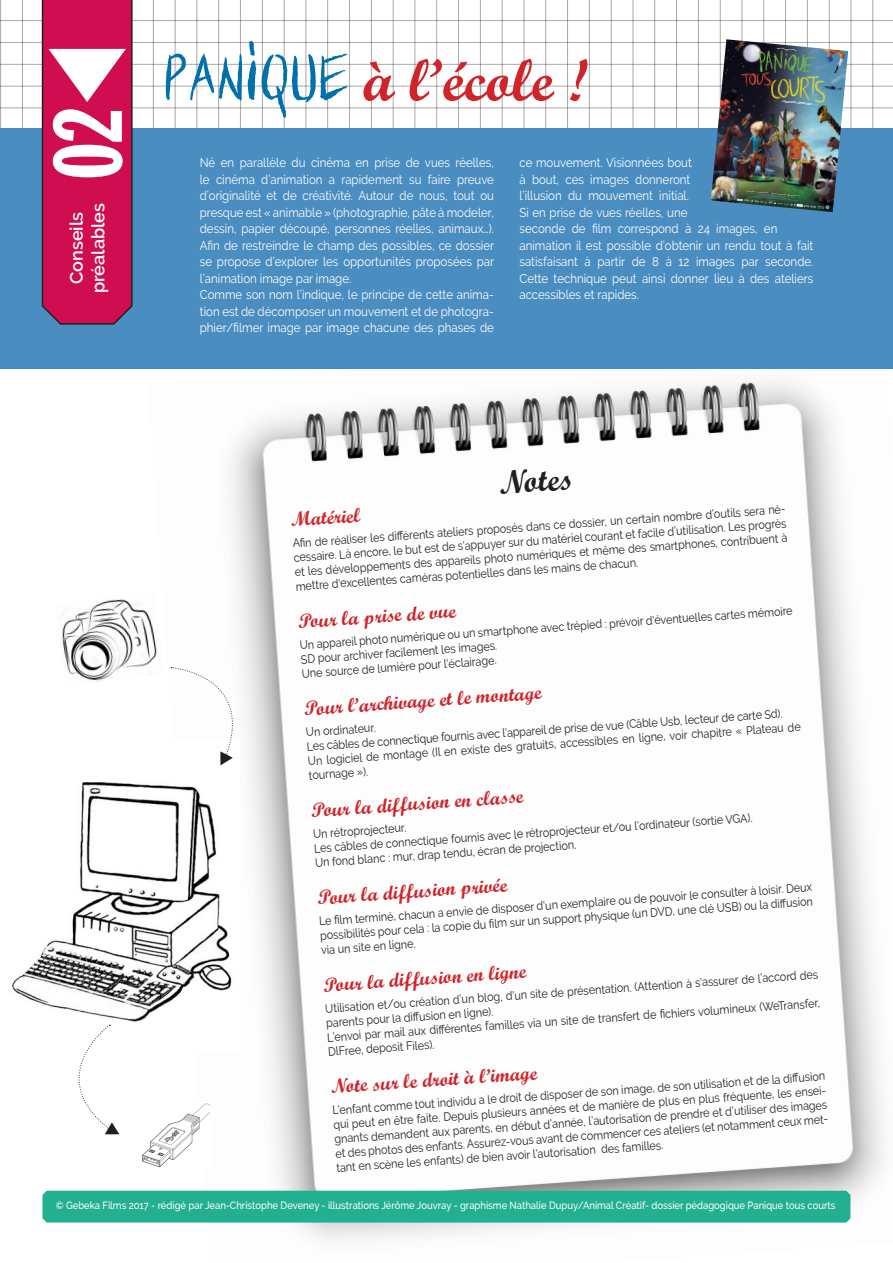
<style>
.page{position:relative;width:893px;height:1263px;background:#fff}
.page>*{position:absolute;margin:0;border:0;box-sizing:border-box;transform-origin:0 0}
.t1{font:96px "Franklin Gothic Extra Cond";color:#fff}
.t2{font:700 59.7px "Script";color:#d1232a}
.t3{font:700 33px "Script";color:#231f20}
.t4{font:700 20.1px "Script";color:#d1232a}
.t5{font:600 18px/21.6px "Raleway";color:#fff;text-align:center}
.t6{font:12.75px/16.5px "Raleway";color:#fff;scale:.9 1}
.t7{font:12px/14.4px "Raleway";color:#231f20;scale:.9 1}
.t8{font:500 10.5px "Raleway";color:#fff;scale:.9 1}
.t9{font:2.85px "Big Noodle Titling";color:#fff}
.s1{font-family:"Pic Pic Andre 2009";font-weight:400;color:#0071ad}
.s2{font-size:1.8px}
</style>
<div class="page">
<img style="left:148px;top:382px;width:736px;height:859px">
<img style="left:0;top:0;width:893px;height:129px">
<div style="left:0;top:129px;width:893px;height:240px;background:#4a8dc0"></div>
<img style="left:711px;top:39px;width:137px;height:173px">
<svg style="left:737px;top:190px;width:93px;height:19px"></svg>
<svg style="left:41px;top:0;width:92px;height:325px"></svg>
<img style="left:62px;top:591px;width:103px;height:96px">
<img style="left:12px;top:740px;width:227px;height:310px">
<img style="left:142px;top:1102px;width:67px;height:65px">
<svg style="left:171px;top:667px;width:81px;height:98px"></svg>
<svg style="left:49px;top:1025px;width:70px;height:109px"></svg>
<div style="left:43px;top:1191px;width:807px;height:31px;background:#22b090"></div>
<h1 class="t1" style="left:37px;top:180px;width:73px;rotate:-90deg">02</h1>
<h3 class="t5" style="left:66px;top:293px;width:92px;rotate:-90deg">Conseils préalables</h3>
<h2 class="t2" style="left:163px;top:44px;width:426px"><span class="s1">PANIQUE</span> à l’école !</h2>
<p class="t9" style="left:782px;top:100px;width:31px;rotate:5deg"><span class="s2">de</span> Vincent Patar <span class="s2">et</span> Stéphane Aubier</p>
<p class="t6" style="left:200px;top:154px;width:329px">Né en parallèle du cinéma en prise de vues réelles, le cinéma d’animation a rapidement su faire preuve d’originalité et de créativité. Autour de nous, tout ou presque est « animable » (photographie, pâte à modeler, dessin, papier découpé, personnes réelles, animaux…).<br>Afin de restreindre le champ des possibles, ce dossier se propose d’explorer les opportunités proposées par l’animation image par image.<br>Comme son nom l’indique, le principe de cette anima&shy;tion est de décomposer un mouvement et de photogra&shy;phier/filmer image par image chacune des phases de</p>
<p class="t6" style="left:519px;top:154px;width:328px">ce mouvement. Visionnées bout<br>à bout, ces images donneront<br>l’illusion du mouvement initial.<br>Si en prise de vues réelles, une<br>seconde de film correspond à 24 images, en animation il est possible d’obtenir un rendu tout à fait satisfaisant à partir de 8 à 12 images par seconde.<br>Cette technique peut ainsi donner lieu à des ateliers accessibles et rapides.</p>
<h3 class="t3" style="left:497px;top:463px;width:76px;rotate:-4deg">Notes</h3>
<p class="t7" style="left:292px;top:536px;width:552px;rotate:-4deg">Afi n de réaliser les diff érents ateliers proposés dans ce dossier, un certain nombre d’outils sera né&shy;cessaire. Là encore, le but est de s’appuyer sur du matériel courant et facile d’utilisation. Les progrès et les développements des appareils photo numériques et même des smartphones, contribuent à mettre d’excellentes caméras potentielles dans les mains de chacun.</p>
<h3 class="t4" style="left:297px;top:609px;width:160px;rotate:-4deg">Pour la prise de vue</h3>
<h3 class="t4" style="left:290px;top:507px;width:71px;rotate:-4deg">Matériel</h3>
<p class="t7" style="left:299px;top:638px;width:550px;rotate:-4deg">Un appareil photo numérique ou un smartphone avec trépied : prévoir d’éventuelles cartes mémoire<br>SD pour archiver facilement les images.<br>Une source de lumière pour l’éclairage.</p>
<h3 class="t4" style="left:303px;top:696px;width:239px;rotate:-4deg">Pour l’archivage et le montage</h3>
<p class="t7" style="left:305px;top:725px;width:550px;rotate:-4deg">Un ordinateur.<br>Les câbles de connectique fournis avec l’appareil de prise de vue (Câble Usb, lecteur de carte Sd).<br>Un logiciel de montage (Il en existe des gratuits, accessibles en ligne, voir chapitre « Plateau de tournage »).</p>
<h3 class="t4" style="left:311px;top:798px;width:214px;rotate:-4deg">Pour la diffusion en classe</h3>
<p class="t7" style="left:313px;top:827px;width:490px;rotate:-4deg">Un rétroprojecteur.<br>Les câbles de connectique fournis avec le rétroprojecteur et/ou l’ordinateur (sortie VGA).<br>Un fond blanc : mur, drap tendu, écran de projection.</p>
<h3 class="t4" style="left:317px;top:885px;width:192px;rotate:-4deg">Pour la diffusion privée</h3>
<p class="t7" style="left:319px;top:914px;width:550px;text-align:justify;rotate:-4deg">Le fi lm terminé, chacun a envie de disposer d’un exemplaire ou de pouvoir le consulter à loisir. Deux possibilités pour cela : la copie du fi lm sur un support physique (un DVD, une clé USB) ou la diff usion via un site en ligne.</p>
<h3 class="t4" style="left:323px;top:973px;width:205px;rotate:-4deg">Pour la diffusion en ligne</h3>
<p class="t7" style="left:325px;top:1001px;width:550px;rotate:-4deg">Utilisation et/ou création d’un blog, d’un site de présentation. (Attention à s’assurer de l’accord des parents pour la diff usion en ligne).<br>L’envoi par mail aux diff érentes familles via un site de transfert de fi chiers volumineux (WeTransfer, DlFree, deposit Files).</p>
<h3 class="t4" style="left:330px;top:1074px;width:208px;rotate:-4deg">Note sur le droit à l’image</h3>
<p class="t7" style="left:332px;top:1103px;width:552px;text-align:justify;rotate:-4deg">L’enfant comme tout individu a le droit de disposer de son image, de son utilisation et de la diff usion qui peut en être faite. Depuis plusieurs années et de manière de plus en plus fréquente, les ensei&shy;gnants demandent aux parents, en début d’année, l’autorisation de prendre et d’utiliser des images et des photos des enfants. Assurez-vous avant de commencer ces ateliers (et notamment ceux met&shy;tant en scène les enfants) de bien avoir l’autorisation des familles.</p>
<p class="t8" style="left:56px;top:1199px;width:868px">© Gebeka Films 2017 - rédigé par Jean-Christophe Deveney - illustrations Jérôme Jouvray - graphisme Nathalie Dupuy/Animal Créatif- dossier pédagogique Panique tous courts</p>
</div>
